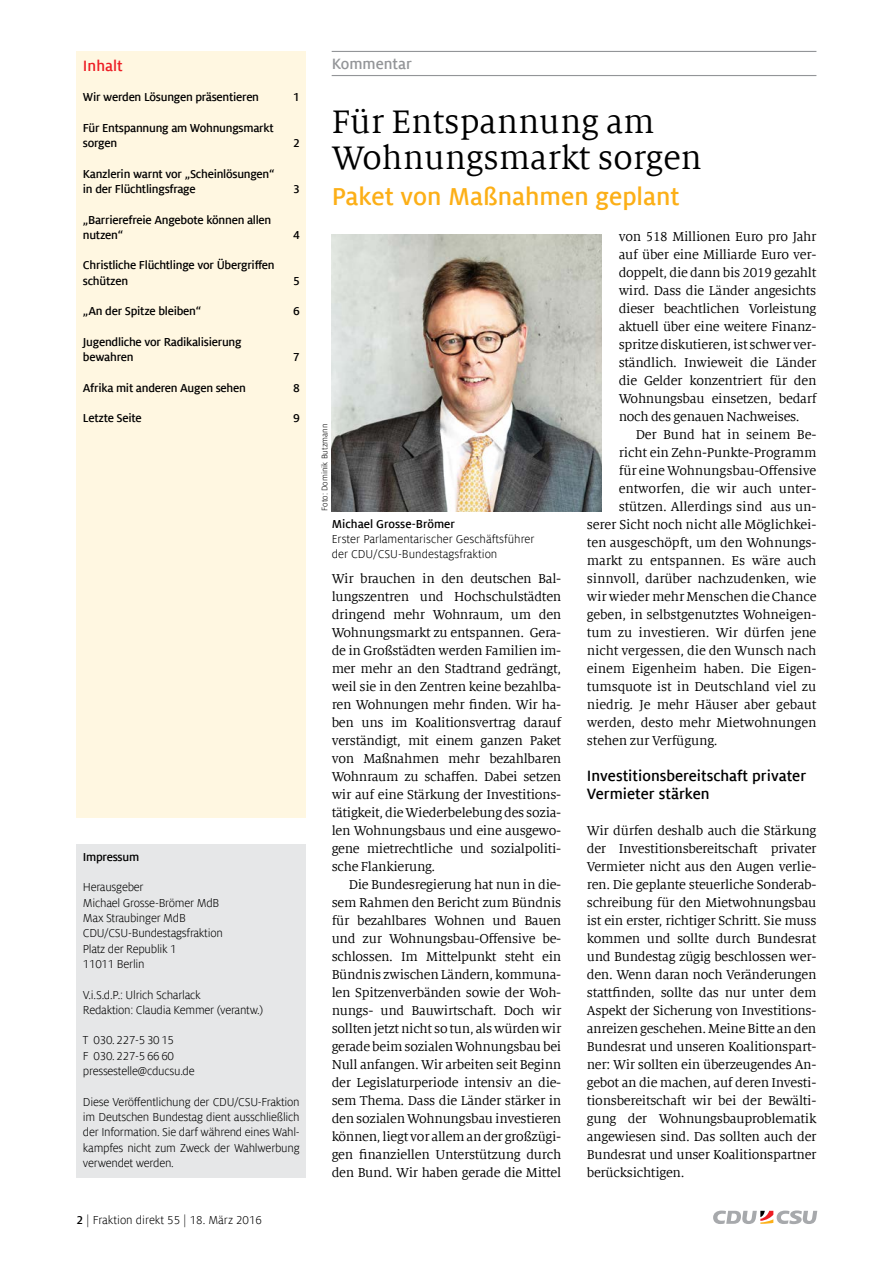
<style>
.page{position:relative;width:893px;height:1263px;background:#fff}
.page>*{position:absolute;margin:0;border:0;box-sizing:border-box;transform-origin:0 0}
.t1{font:36px/36px "Milo Serif Offc";color:#000}
.t2{font:700 27px "Milo Sans Offc";color:#fcaf17}
.t3{font:700 16.5px/18px "Milo Sans Offc";color:#000}
.t4{font:700 16.5px "Milo Sans Offc";color:#939598}
.t5{font:700 16.5px "Milo Sans Offc";color:#ed1d24}
.t6{font:14.25px/18px "Milo Serif Offc";letter-spacing:-.01em;color:#000;text-align:justify}
.t7{font:12.75px/15.3px "Milo Sans Offc";letter-spacing:-.02em;color:#000}
.t8{font:700 12.75px/15.3px "Milo Sans Offc";letter-spacing:-.02em;color:#000}
.t9{font:12.75px/15.3px "Milo Sans Offc";color:#000}
.t10{font:700 12.75px "Milo Sans Offc";color:#000}
.t11{font:9px "Milo Sans Offc";color:#000}
.s1{font-weight:700}
</style>
<div class="page">
<svg style="left:713px;top:1210px;width:104px;height:14px"></svg>
<hr style="left:332px;top:51px;width:484px;height:1px;background:#939598">
<hr style="left:332px;top:75px;width:484px;height:1px;background:#939598">
<div style="left:77px;top:844px;width:229px;height:334px;background:#e6e7e8"></div>
<div style="left:77px;top:51px;width:229px;height:766px;background:#fff7e1"></div>
<img style="left:332px;top:234px;width:270px;height:277px">
<p class="t5" style="left:83px;top:56px;width:41px">Inhalt</p>
<p class="t8" style="left:83px;top:90px;width:178px">Wir werden Lösungen präsentieren</p>
<p class="t8" style="left:293px;top:90px;width:8px">1</p>
<p class="t8" style="left:83px;top:120px;width:192px">Für Entspannung am Wohnungsmarkt sorgen</p>
<p class="t8" style="left:83px;top:90px;width:56px">Headline 1</p>
<p class="t8" style="left:83px;top:120px;width:56px">Headline 2</p>
<p class="t8" style="left:293px;top:135px;width:8px">2</p>
<p class="t8" style="left:83px;top:166px;width:193px">Kanzlerin warnt vor „Scheinlösungen“ in der Flüchtlingsfrage</p>
<p class="t8" style="left:83px;top:181px;width:56px">Headline 4</p>
<p class="t8" style="left:293px;top:181px;width:8px">4</p>
<p class="t8" style="left:293px;top:181px;width:8px">3</p>
<p class="t8" style="left:83px;top:212px;width:190px">„Barrierefreie Angebote können allen nutzen“</p>
<p class="t8" style="left:83px;top:258px;width:193px">Christliche Flüchtlinge vor Übergriffen schützen</p>
<p class="t8" style="left:293px;top:227px;width:8px">4</p>
<p class="t8" style="left:293px;top:273px;width:8px">5</p>
<p class="t8" style="left:83px;top:304px;width:120px">„An der Spitze bleiben“</p>
<p class="t8" style="left:293px;top:304px;width:8px">6</p>
<p class="t8" style="left:83px;top:334px;width:160px">Jugendliche vor Radikalisierung bewahren</p>
<p class="t8" style="left:293px;top:350px;width:8px">7</p>
<p class="t8" style="left:83px;top:380px;width:165px">Afrika mit anderen Augen sehen</p>
<p class="t8" style="left:293px;top:380px;width:8px">8</p>
<p class="t8" style="left:83px;top:411px;width:60px">Letzte Seite</p>
<p class="t8" style="left:293px;top:411px;width:8px">9</p>
<p class="t8" style="left:83px;top:849px;width:58px">Impressum</p>
<p class="t7" style="left:83px;top:880px;width:141px">Herausgeber<br>Michael Grosse-Brömer MdB<br>Max Straubinger MdB<br>CDU/CSU-Bundestagsfraktion<br>Platz der Republik 1<br>11011 Berlin</p>
<p class="t7" style="left:83px;top:987px;width:182px">V.i.S.d.P.: Ulrich Scharlack<br>Redaktion: Claudia Kemmer (verantw.)</p>
<p class="t7" style="left:83px;top:1033px;width:113px">T 030.227-53015<br>F 030.227-56660 pressestelle@cducsu.de</p>
<p class="t7" style="left:83px;top:1094px;width:218px;text-align:justify">Diese Veröffentlichung der CDU/CSU-Fraktion im Deutschen Bundestag dient ausschließlich der Information. Sie darf während eines Wahl&shy;kampfes nicht zum Zweck der Wahlwerbung verwendet werden.</p>
<p class="t9" style="left:77px;top:1212px;width:187px"><span class="s1">2</span> | Fraktion direkt 55 | 18. März 2016</p>
<p class="t4" style="left:332px;top:54px;width:82px">Kommentar</p>
<h1 class="t1" style="left:332px;top:105px;width:372px">Für Entspannung am<br>Wohnungsmarkt sorgen</h1>
<h2 class="t2" style="left:332px;top:182px;width:349px">Paket von Maßnahmen geplant</h2>
<p class="t11" style="left:320px;top:511px;width:88px;rotate:-90deg">Foto: Dominik Butzmann</p>
<p class="t10" style="left:332px;top:517px;width:125px">Michael Grosse-Brömer</p>
<p class="t9" style="left:332px;top:531px;width:204px">Erster Parlamentarischer Geschäftsführer der CDU/CSU-Bundestagsfraktion</p>
<p class="t6" style="left:332px;top:570px;width:231px">Wir brauchen in den deutschen Bal&shy;lungszentren und Hochschulstädten dringend mehr Wohnraum, um den Wohnungsmarkt zu entspannen. Gera&shy;de in Großstädten werden Familien im&shy;mer mehr an den Stadtrand gedrängt, weil sie in den Zentren keine bezahlba&shy;ren Wohnungen mehr finden. Wir ha&shy;ben uns im Koalitionsvertrag darauf verständigt, mit einem ganzen Paket von Maßnahmen mehr bezahlbaren Wohnraum zu schaffen. Dabei setzen wir auf eine Stärkung der Investitions&shy;tätigkeit, die Wiederbelebung des sozia&shy;len Wohnungsbaus und eine ausgewo&shy;gene mietrechtliche und sozialpoliti&shy;sche Flankierung.</p>
<p class="t6" style="left:332px;top:876px;width:231px;text-indent:17px">Die Bundesregierung hat nun in die&shy;sem Rahmen den Bericht zum Bündnis für bezahlbares Wohnen und Bauen und zur Wohnungsbau-Offensive be&shy;schlossen. Im Mittelpunkt steht ein Bündnis zwischen Ländern, kommuna&shy;len Spitzenverbänden sowie der Woh&shy;nungs- und Bauwirtschaft. Doch wir sollten jetzt nicht so tun, als würden wir gerade beim sozialen Wohnungsbau bei Null anfangen. Wir arbeiten seit Beginn der Legislaturperiode intensiv an die&shy;sem Thema. Dass die Länder stärker in den sozialen Wohnungsbau investieren können, liegt vor allem an der großzügi&shy;gen finanziellen Unterstützung durch den Bund. Wir haben gerade die Mittel</p>
<p class="t6" style="left:619px;top:228px;width:199px">von 518 Millionen Euro pro Jahr auf über eine Milliarde Euro ver&shy;doppelt, die dann bis 2019 gezahlt wird. Dass die Länder angesichts dieser beachtlichen Vorleistung aktuell über eine weitere Finanz&shy;spritze diskutieren, ist schwer ver&shy;ständlich. Inwieweit die Länder die Gelder konzentriert für den Wohnungsbau einsetzen, bedarf noch des genauen Nachweises.</p>
<p class="t6" style="left:636px;top:426px;width:182px">Der Bund hat in seinem Be-</p>
<p class="t6" style="left:619px;top:444px;width:199px">richt ein Zehn-Punkte-Programm</p>
<p class="t6" style="left:619px;top:462px;width:199px">für eine Wohnungsbau-Offensive</p>
<p class="t6" style="left:619px;top:480px;width:199px">entworfen, die wir auch unter-</p>
<p class="t6" style="left:619px;top:498px;width:199px">stützen. Allerdings sind aus un-</p>
<p class="t6" style="left:587px;top:516px;width:231px">serer Sicht noch nicht alle Möglichkei-</p>
<p class="t6" style="left:587px;top:534px;width:231px">ten ausgeschöpft, um den Wohnungs-</p>
<p class="t6" style="left:587px;top:552px;width:231px">markt zu entspannen. Es wäre auch</p>
<p class="t6" style="left:587px;top:570px;width:231px">sinnvoll, darüber nachzudenken, wie</p>
<p class="t6" style="left:587px;top:588px;width:231px">wir wieder mehr Menschen die Chance</p>
<p class="t6" style="left:587px;top:606px;width:231px">geben, in selbstgenutztes Wohneigen-</p>
<p class="t6" style="left:587px;top:624px;width:231px">tum zu investieren. Wir dürfen jene</p>
<p class="t6" style="left:587px;top:642px;width:231px">nicht vergessen, die den Wunsch nach</p>
<p class="t6" style="left:587px;top:660px;width:231px">einem Eigenheim haben. Die Eigen-</p>
<p class="t6" style="left:587px;top:678px;width:231px">tumsquote ist in Deutschland viel zu</p>
<p class="t6" style="left:587px;top:696px;width:231px">niedrig. Je mehr Häuser aber gebaut</p>
<p class="t6" style="left:587px;top:714px;width:231px">werden, desto mehr Mietwohnungen</p>
<p class="t6" style="left:587px;top:732px;width:132px">stehen zur Verfügung.</p>
<p class="t3" style="left:587px;top:767px;width:221px">Investitionsbereitschaft privater<br>Vermieter stärken</p>
<p class="t6" style="left:587px;top:822px;width:231px">Wir dürfen deshalb auch die Stärkung der Investitionsbereitschaft privater Vermieter nicht aus den Augen verlie&shy;ren. Die geplante steuerliche Sonderab&shy;schreibung für den Mietwohnungsbau ist ein erster, richtiger Schritt. Sie muss kommen und sollte durch Bundesrat und Bundestag zügig beschlossen wer&shy;den. Wenn daran noch Veränderungen stattfinden, sollte das nur unter dem Aspekt der Sicherung von Investitions&shy;anreizen geschehen. Meine Bitte an den Bundesrat und unseren Koalitionspart&shy;ner: Wir sollten ein überzeugendes An&shy;gebot an die machen, auf deren Investi&shy;tionsbereitschaft wir bei der Bewälti&shy;gung der Wohnungsbauproblematik angewiesen sind. Das sollten auch der Bundesrat und unser Koalitionspartner berücksichtigen.</p>
</div>
